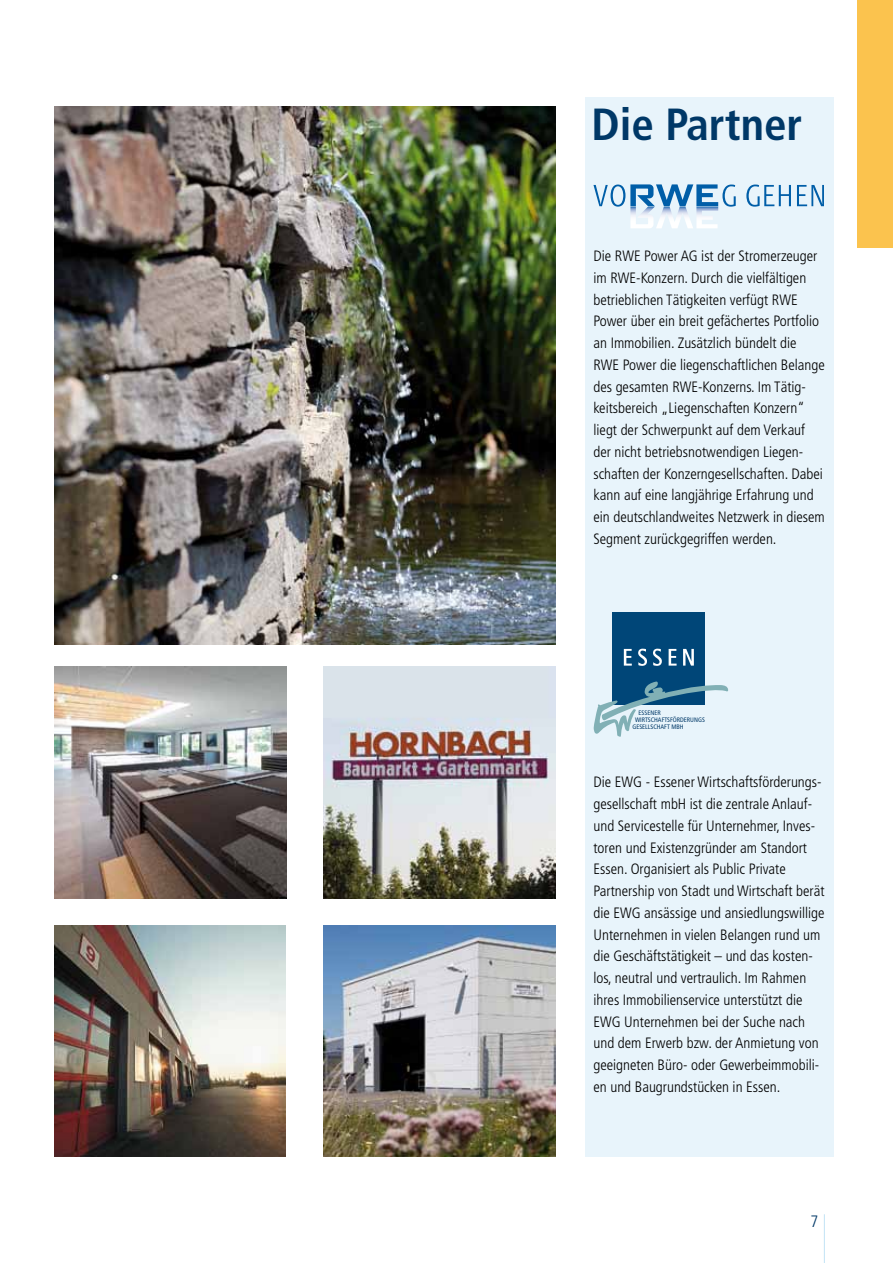
<style>
.page{position:relative;width:893px;height:1263px;background:#fff}
.page>*{position:absolute;margin:0;border:0;box-sizing:border-box;transform-origin:0 0}
.t1{font:700 condensed 45px "Frutiger";color:#003867}
.t2{font:300 condensed 16.5px "Frutiger";color:#003867}
.t3{font:300 condensed 15px/21.8px "Frutiger";color:#000}
.t4{font:condensed 6.45px "Frutiger";color:#003867}
</style>
<div class="page">
<hr style="left:824px;top:1214px;width:1px;height:49px;background:#c9e6f6">
<img style="left:54px;top:925px;width:231px;height:232px">
<div style="left:585px;top:97px;width:248px;height:1060px;background:#e8f4fb"></div>
<div style="left:857px;top:0;width:36px;height:247px;background:#fbc34e"></div>
<div style="left:613px;top:613px;width:92px;height:92px;background:#004678"></div>
<svg style="left:683px;top:649px;width:11px;height:17px"></svg>
<svg style="left:669px;top:649px;width:8px;height:17px"></svg>
<svg style="left:638px;top:649px;width:9px;height:17px"></svg>
<svg style="left:653px;top:649px;width:9px;height:17px"></svg>
<svg style="left:624px;top:649px;width:8px;height:17px"></svg>
<svg style="left:594px;top:681px;width:134px;height:56px"></svg>
<img style="left:324px;top:925px;width:231px;height:232px">
<img style="left:55px;top:667px;width:231px;height:231px">
<img style="left:324px;top:667px;width:231px;height:231px">
<img style="left:54px;top:106px;width:501px;height:538px">
<svg style="left:746px;top:185px;width:45px;height:22px"></svg>
<svg style="left:797px;top:185px;width:27px;height:21px"></svg>
<svg style="left:593px;top:184px;width:143px;height:44px"></svg>
<h1 class="t1" style="left:591px;top:98px;width:213px">Die Partner</h1>
<p class="t3" style="left:593px;top:245px;width:233px">Die RWE Power AG ist der Stromerzeuger im RWE-Konzern. Durch die vielfältigen betrieblichen Tätigkeiten verfügt RWE Power über ein breit gefächertes Portfolio an Immobilien. Zusätzlich bündelt die RWE Power die liegenschaftlichen Belange des gesamten RWE-Konzerns. Im Tätig&shy;keitsbereich „Liegenschaften Konzern“ liegt der Schwerpunkt auf dem Verkauf der nicht betriebsnotwendigen Liegen&shy;schaften der Konzerngesellschaften. Dabei kann auf eine langjährige Erfahrung und ein deutschlandweites Netzwerk in diesem Segment zurückgegriffen werden.</p>
<p class="t4" style="left:639px;top:709px;width:24px">ESSENER</p>
<p class="t4" style="left:635px;top:716px;width:71px">WIRTSCHAFTSFÖRDERUNGS</p>
<p class="t4" style="left:632px;top:723px;width:53px">GESELLSCHAFT MBH</p>
<p class="t3" style="left:593px;top:771px;width:233px">Die EWG - Essener Wirtschaftsförderungs&shy;gesellschaft mbH ist die zentrale Anlauf&shy;und Servicestelle für Unternehmer, Inves&shy;toren und Existenzgründer am Standort Essen. Organisiert als Public Private Partnership von Stadt und Wirtschaft berät die EWG ansässige und ansiedlungswillige Unternehmen in vielen Belangen rund um die Geschäftstätigkeit – und das kosten&shy;los, neutral und vertraulich. Im Rahmen ihres Immobilienservice unterstützt die EWG Unternehmen bei der Suche nach und dem Erwerb bzw. der Anmietung von geeigneten Büro- oder Gewerbeimmobili&shy;en und Baugrundstücken in Essen.</p>
<p class="t2" style="left:810px;top:1211px;width:9px">7</p>
</div>
